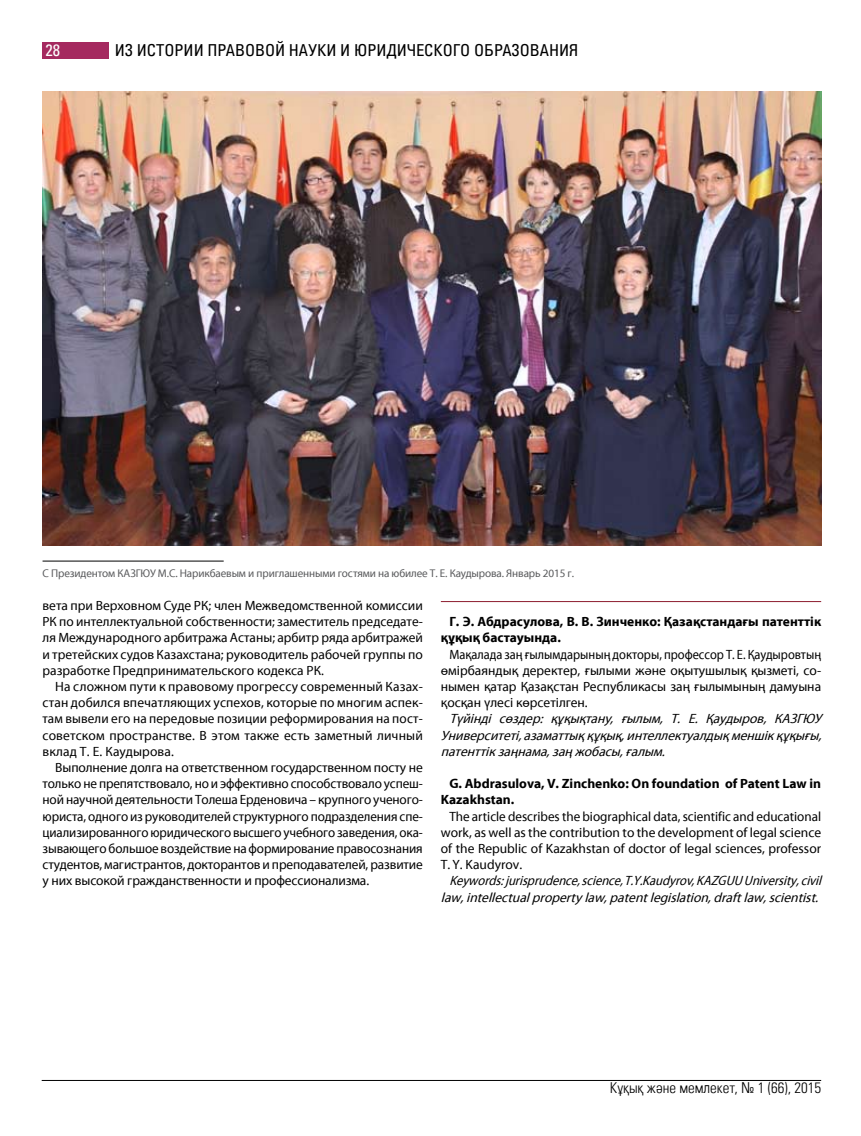
<style>
.page{position:relative;width:861px;height:1136px;background:#fff}
.page>*{position:absolute;margin:0;border:0;box-sizing:border-box;transform-origin:0 0}
.t1{font:16.5px "Partner Condensed kaz";color:#000}
.t2{font:16.5px "Partner Condensed";color:#fff}
.t3{font:15px "Partner Light Condensed kaz";color:#000}
.t4{font:13.5px/16.2px "SM Myriad Pro Regular";color:#000;text-align:justify}
.t5{font:13.5px/16.2px "SM Myriad Pro Regular";color:#000;text-align:justify;scale:.92 1}
.t6{font:italic 13.5px/16.2px "SM Myriad Pro Regular";color:#000;text-align:justify}
.t7{font:italic 13.5px/16.2px "SM Myriad Pro Regular";color:#000;text-align:right;scale:.92 1}
.t8{font:13.5px/16.2px "SM Myriad Pro Bold";color:#000}
.t9{font:11.25px "SM Myriad Pro Regular";letter-spacing:-.01em;color:#58595b}
.s1{font-family:"Partner";font-weight:300;font-stretch:condensed}
</style>
<div class="page">
<div style="left:43px;top:43px;width:66px;height:16px;background:#a5295f"></div>
<hr style="left:42px;top:1080px;width:779px;height:1px;background:#000">
<hr style="left:43px;top:560px;width:181px;height:1px;background:#000">
<hr style="left:441px;top:601px;width:380px;height:1px;background:#8c1b2e">
<img style="left:43px;top:91px;width:778px;height:454px">
<p class="t2" style="left:46px;top:41px;width:16px">28</p>
<p class="t1" style="left:115px;top:40px;width:465px">Из истории правовой науки и юридического образования</p>
<p class="t9" style="left:43px;top:566px;width:533px">С Президентом КазГЮУ М.С. Нарикбаевым и приглашенными гостями на юбилее Т. Е. Каудырова. Январь 2015 г.</p>
<p class="t4" style="left:43px;top:597px;width:382px">вета при Верховном Суде РК; член Межведомственной комиссии РК по интеллектуальной собственности; заместитель председате&shy;ля Международного арбитража Астаны; арбитр ряда арбитражей и третейских судов Казахстана; руководитель рабочей группы по разработке Предпринимательского кодекса РК.</p>
<p class="t4" style="left:43px;top:678px;width:382px;text-indent:13px">На сложном пути к правовому прогрессу современный Казах&shy;стан добился впечатляющих успехов, которые по многим аспек&shy;там вывели его на передовые позиции реформирования на пост&shy;советском пространстве. В этом также есть заметный личный вклад Т. Е. Каудырова.</p>
<p class="t4" style="left:43px;top:759px;width:382px;text-indent:13px">Выполнение долга на ответственном государственном посту не только не препятствовало, но и эффективно способствовало успеш&shy;ной научной деятельности Толеша Ерденовича – крупного ученого&shy;юриста, одного из руководителей структурного подразделения спе&shy;циализированного юридического высшего учебного заведения, ока&shy;зывающего большое воздействие на формирование правосознания студентов, магистрантов, докторантов и преподавателей, развитие у них высокой гражданственности и профессионализма.</p>
<p class="t8" style="left:441px;top:613px;width:382px;text-indent:9px">Г. Э. Абдрасулова, В. В. Зинченко: Қазақстандағы патенттік құқық бастауында.</p>
<p class="t5" style="left:441px;top:645px;width:415px;text-indent:9px">Мақалада заң ғылымдарының докторы, профессор Т. Е. Қаудыровтың өмірбаяндық деректер, ғылыми және оқытушылық қызметі, со&shy;нымен қатар Қазақстан Республикасы заң ғылымының дамуына қосқан үлесі көрсетілген.</p>
<p class="t6" style="left:441px;top:710px;width:386px;text-indent:8px">Түйінді сөздер: құқықтану, ғылым, Т. Е. Қаудыров, КАЗГЮУ Университеті,азаматтыққұқық,интеллектуалдықменшікқұқығы, патенттікзаңнама,заңжобасы,ғалым.</p>
<p class="t8" style="left:441px;top:775px;width:382px;text-indent:9px">G. Abdrasulova, V. Zinchenko: On foundation of Patent Law in<br>Kazakhstan.</p>
<p class="t4" style="left:441px;top:807px;width:382px;text-indent:9px">The article describes the biographical data, scientific and educational work, as well as the contribution to the development of legal science of the Republic of Kazakhstan of doctor of legal sciences, professor T. Y. Kaudyrov.</p>
<p class="t7" style="left:441px;top:872px;width:419px">Keywords:jurisprudence,science,T.Y.Kaudyrov,KAZGUU University,civil law,intellectualpropertylaw,patentlegislation,draftlaw,scientist.</p>
<p class="t3" style="left:609px;top:1079px;width:213px">Кұқық және мемлекет, <span class="s1">№ 1 (66), 2015</span></p>
</div>
